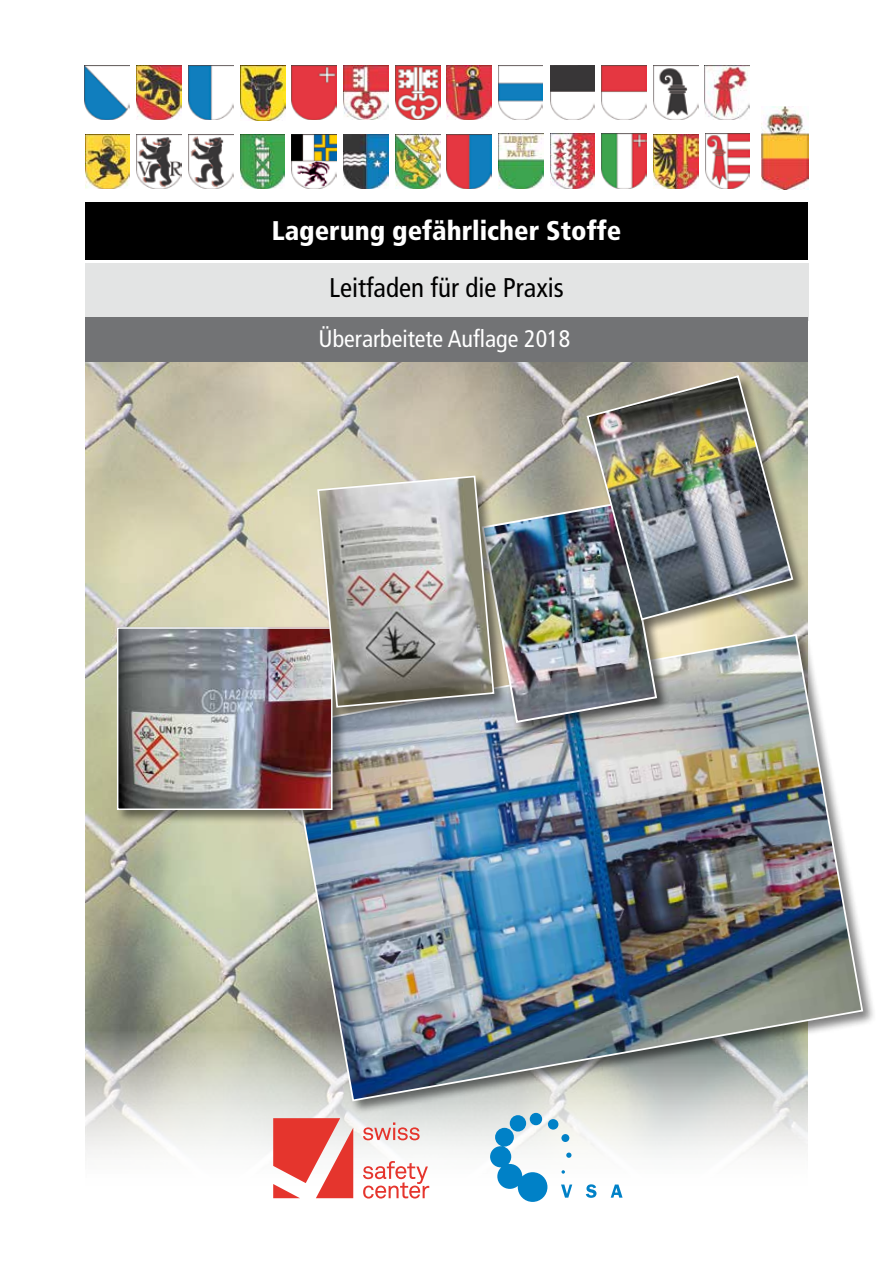
<style>
.page{position:relative;width:893px;height:1263px;background:#fff}
.page>*{position:absolute;margin:0;border:0;box-sizing:border-box;transform-origin:0 0}
.t1{font:900 condensed 27px "Frutiger LT Std";color:#fff}
.t2{font:condensed 27px "Frutiger LT Std";color:#000}
.t3{font:condensed 24px "Frutiger LT Std";color:#fff}
</style>
<div class="page">
<img style="left:85px;top:361px;width:723px;height:838px">
<img style="left:761px;top:107px;width:47px;height:83px">
<div style="left:85px;top:202px;width:723px;height:57px;background:#000"></div>
<div style="left:85px;top:263px;width:724px;height:58px;background:#e3e4e4"></div>
<div style="left:284px;top:632px;width:593px;height:483px;background:#000;opacity:.5"></div>
<img style="left:285px;top:633px;width:579px;height:469px">
<div style="left:480px;top:500px;width:191px;height:237px;background:#000;opacity:.6"></div>
<img style="left:343px;top:134px;width:45px;height:55px">
<img style="left:188px;top:134px;width:45px;height:55px">
<img style="left:137px;top:134px;width:45px;height:55px">
<img style="left:137px;top:65px;width:45px;height:55px">
<img style="left:705px;top:65px;width:45px;height:55px">
<img style="left:654px;top:65px;width:44px;height:55px">
<img style="left:550px;top:65px;width:45px;height:55px">
<img style="left:654px;top:134px;width:44px;height:55px">
<img style="left:447px;top:65px;width:45px;height:54px">
<img style="left:705px;top:134px;width:45px;height:55px">
<img style="left:188px;top:65px;width:45px;height:55px">
<img style="left:602px;top:134px;width:45px;height:54px">
<img style="left:395px;top:65px;width:45px;height:55px">
<img style="left:343px;top:65px;width:45px;height:55px">
<img style="left:240px;top:134px;width:45px;height:55px">
<img style="left:85px;top:134px;width:45px;height:55px">
<img style="left:602px;top:65px;width:45px;height:55px">
<img style="left:292px;top:65px;width:45px;height:54px">
<img style="left:395px;top:134px;width:45px;height:55px">
<img style="left:447px;top:134px;width:45px;height:55px">
<img style="left:240px;top:65px;width:46px;height:55px">
<img style="left:498px;top:134px;width:45px;height:55px">
<img style="left:550px;top:134px;width:45px;height:54px">
<img style="left:498px;top:65px;width:45px;height:55px">
<img style="left:85px;top:65px;width:45px;height:54px">
<div style="left:85px;top:317px;width:723px;height:44px;background:#727375"></div>
<div style="left:586px;top:374px;width:221px;height:260px;background:#000;opacity:.5"></div>
<img style="left:585px;top:374px;width:209px;height:247px">
<img style="left:292px;top:134px;width:45px;height:55px">
<div style="left:115px;top:625px;width:232px;height:199px;background:#000;opacity:.5"></div>
<img style="left:120px;top:630px;width:210px;height:177px">
<div style="left:117px;top:627px;width:216px;height:183px;border:2px solid #fff"></div>
<svg style="left:490px;top:1113px;width:82px;height:89px"></svg>
<svg style="left:586px;top:1184px;width:10px;height:14px"></svg>
<svg style="left:611px;top:1184px;width:12px;height:14px"></svg>
<img style="left:316px;top:475px;width:342px;height:249px">
<svg style="left:273px;top:1118px;width:80px;height:80px"></svg>
<svg style="left:363px;top:1122px;width:57px;height:18px"></svg>
<svg style="left:363px;top:1161px;width:66px;height:37px"></svg>
<p class="t1" style="left:272px;top:214px;width:351px">Lagerung gefährlicher Stoffe</p>
<p class="t2" style="left:329px;top:272px;width:236px">Leitfaden für die Praxis</p>
<p class="t3" style="left:318px;top:324px;width:253px">Überarbeitete Auflage 2018</p>
</div>
